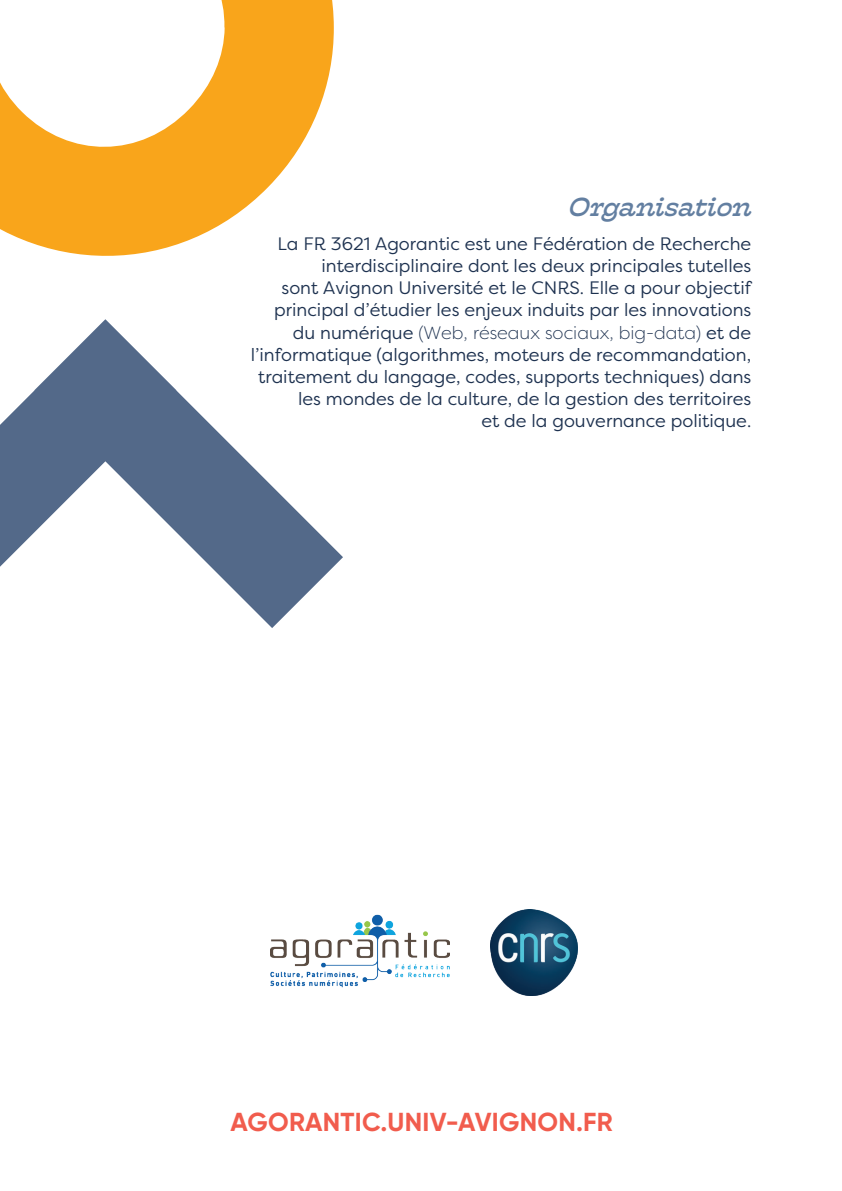
<style>
.page{position:relative;width:842px;height:1191px;background:#fff}
.page>*{position:absolute;margin:0;border:0;box-sizing:border-box;transform-origin:0 0}
.t1{font:700 26px "Gilroy";letter-spacing:.01em;color:#f15c4d}
.t2{font:italic 26px "Hatch";color:#637fa1}
.t3{font:18px/22px "Filson Pro";color:#1e3250;text-align:right}
.s1{font-weight:300}
</style>
<div class="page">
<svg style="left:0;top:319px;width:343px;height:309px"></svg>
<svg style="left:0;top:0;width:334px;height:256px;fill:#f9a51b"></svg>
<img style="left:271px;top:914px;width:178px;height:74px">
<img style="left:491px;top:909px;width:86px;height:87px">
<h1 class="t2" style="left:567px;top:190px;width:190px">Organisation</h1>
<p class="t3" style="left:251px;top:233px;width:502px">La FR 3621 Agorantic est une Fédération de Recherche interdisciplinaire dont les deux principales tutelles<br>sont Avignon Université et le CNRS. Elle a pour objectif principal d’étudier les enjeux induits par les innovations du numérique <span class="s1">(Web, réseaux sociaux, big-data)</span> et de l’informatique (algorithmes, moteurs de recommandation, traitement du langage, codes, supports techniques) dans les mondes de la culture, de la gestion des territoires<br>et de la gouvernance politique.</p>
<h1 class="t1" style="left:230px;top:1105px;width:384px">AGORANTIC.UNIV-AVIGNON.FR</h1>
</div>
